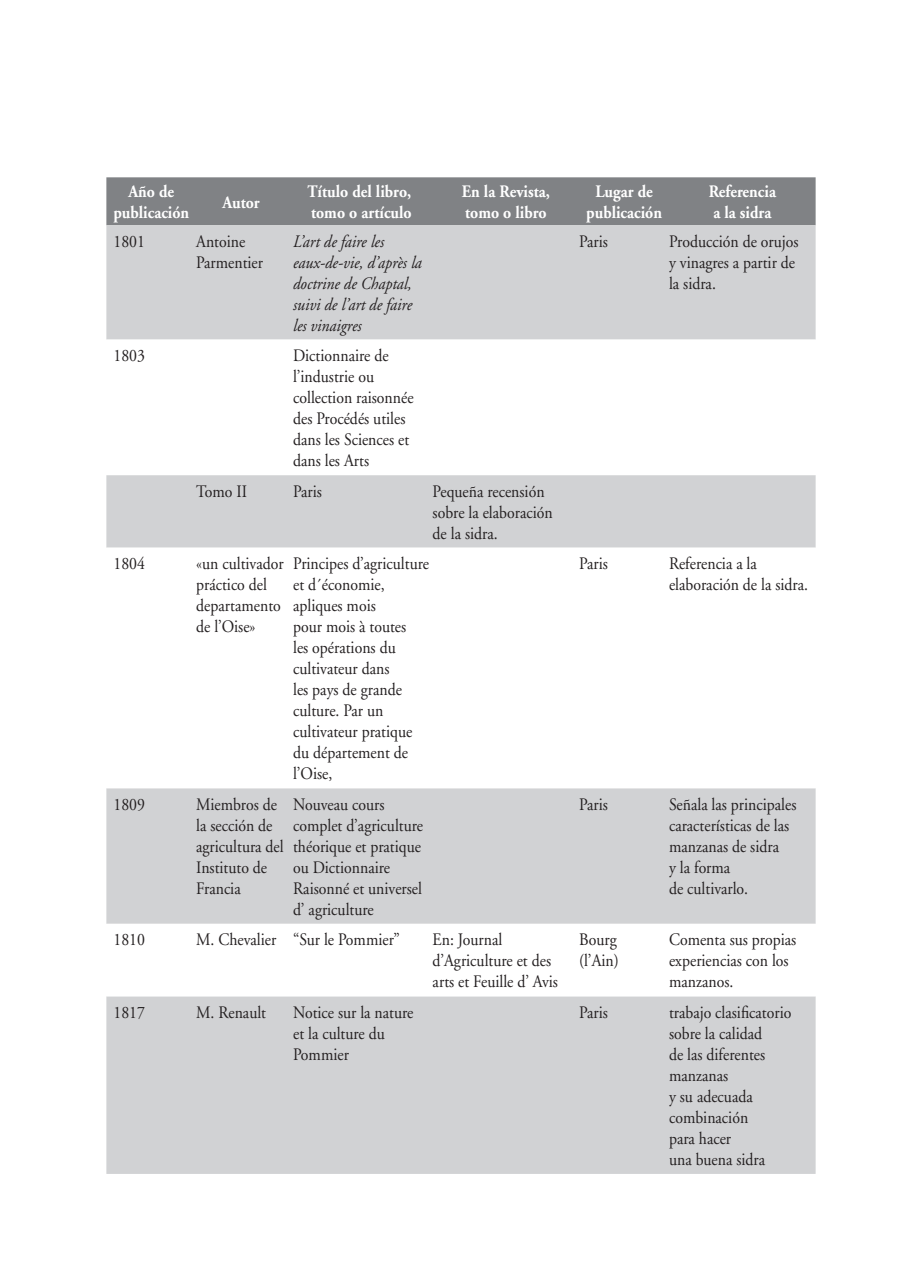
<style>
.page{position:relative;width:922px;height:1276px;background:#fff}
.page>*{position:absolute;margin:0;border:0;box-sizing:border-box;transform-origin:0 0}
._8__Texto_TABLAS{font:17.5px/21px "Adobe Garamond";color:#231f20;scale:.9 1}
._8__Texto_TABLAS-2{font:700 17.5px/21px "Adobe Garamond";color:#fff;scale:.9 1}
._8__Texto_TABLAS-3{font:italic 17.5px/21px "Adobe Garamond";color:#231f20;scale:.9 1}
</style>
<div class="page">
<div style="left:106px;top:177px;width:709px;height:48px;background:#808285"></div>
<div style="left:106px;top:225px;width:709px;height:949px;background:#d1d2d4"></div>
<svg style="left:106px;top:339px;width:709px;height:657px"></svg>
<p class="_8__Texto_TABLAS-2" style="left:113px;top:181px;width:86px;text-align:center">Año de publicación</p>
<p class="_8__Texto_TABLAS-2" style="left:222px;top:192px;width:43px">Autor</p>
<p class="_8__Texto_TABLAS-2" style="left:307px;top:181px;width:117px">Título del libro, tomo o artículo</p>
<p class="_8__Texto_TABLAS-2" style="left:462px;top:181px;width:99px">En la Revista, tomo o libro</p>
<p class="_8__Texto_TABLAS-2" style="left:586px;top:181px;width:86px;text-align:center">Lugar de publicación</p>
<p class="_8__Texto_TABLAS-2" style="left:708px;top:181px;width:76px">Referencia a la sidra</p>
<p class="_8__Texto_TABLAS" style="left:113px;top:231px;width:36px">1801</p>
<p class="_8__Texto_TABLAS" style="left:196px;top:231px;width:76px">Antoine<br>Parmentier</p>
<p class="_8__Texto_TABLAS-3" style="left:293px;top:231px;width:144px">L’art de faire les eaux-de-vie, d’après la doctrine de Chaptal, suivi de l’art de faire les vinaigres</p>
<p class="_8__Texto_TABLAS" style="left:579px;top:231px;width:33px">Paris</p>
<p class="_8__Texto_TABLAS" style="left:669px;top:231px;width:145px">Producción de orujos y vinagres a partir de la sidra.</p>
<p class="_8__Texto_TABLAS" style="left:113px;top:346px;width:36px">1803</p>
<p class="_8__Texto_TABLAS" style="left:293px;top:346px;width:135px">Dictionnaire de l’industrie ou collection raisonnée des Procédés utiles dans les Sciences et dans les Arts</p>
<p class="_8__Texto_TABLAS" style="left:196px;top:481px;width:58px">Tomo II</p>
<p class="_8__Texto_TABLAS" style="left:293px;top:481px;width:33px">Paris</p>
<p class="_8__Texto_TABLAS" style="left:432px;top:481px;width:135px">Pequeña recensión sobre la elaboración de la sidra.</p>
<p class="_8__Texto_TABLAS" style="left:113px;top:554px;width:36px">1804</p>
<p class="_8__Texto_TABLAS" style="left:196px;top:554px;width:99px">«un cultivador práctico del departamento de l’Oise»</p>
<p class="_8__Texto_TABLAS" style="left:293px;top:554px;width:152px">Principes d’agriculture et d´économie, apliques mois<br>pour mois à toutes<br>les opérations du cultivateur dans<br>les pays de grande culture. Par un cultivateur pratique du département de l’Oise,</p>
<p class="_8__Texto_TABLAS" style="left:579px;top:554px;width:33px">Paris</p>
<p class="_8__Texto_TABLAS" style="left:669px;top:554px;width:156px">Referencia a la elaboración de la sidra.</p>
<p class="_8__Texto_TABLAS" style="left:113px;top:794px;width:36px">1809</p>
<p class="_8__Texto_TABLAS" style="left:196px;top:794px;width:99px">Miembros de la sección de agricultura del<br>Instituto de<br>Francia</p>
<p class="_8__Texto_TABLAS" style="left:293px;top:794px;width:146px">Nouveau cours complet d’agriculture théorique et pratique ou Dictionnaire<br>Raisonné et universel d’ agriculture</p>
<p class="_8__Texto_TABLAS" style="left:579px;top:794px;width:33px">Paris</p>
<p class="_8__Texto_TABLAS" style="left:669px;top:794px;width:143px">Señala las principales características de las manzanas de sidra</p>
<p class="_8__Texto_TABLAS" style="left:669px;top:857px;width:70px">y la forma</p>
<p class="_8__Texto_TABLAS" style="left:669px;top:878px;width:89px">de cultivarlo.</p>
<p class="_8__Texto_TABLAS" style="left:113px;top:930px;width:36px">1810</p>
<p class="_8__Texto_TABLAS" style="left:196px;top:930px;width:90px">M. Chevalier</p>
<p class="_8__Texto_TABLAS" style="left:293px;top:930px;width:120px">“Sur le Pommier”</p>
<p class="_8__Texto_TABLAS" style="left:432px;top:930px;width:141px">En: Journal d’Agriculture et des arts et Feuille d’ Avis</p>
<p class="_8__Texto_TABLAS" style="left:579px;top:930px;width:46px">Bourg (l’Ain)</p>
<p class="_8__Texto_TABLAS" style="left:669px;top:930px;width:143px">Comenta sus propias experiencias con los manzanos.</p>
<p class="_8__Texto_TABLAS" style="left:113px;top:1002px;width:36px">1817</p>
<p class="_8__Texto_TABLAS" style="left:196px;top:1002px;width:79px">M. Renault</p>
<p class="_8__Texto_TABLAS" style="left:293px;top:1002px;width:135px">Notice sur la nature et la culture du<br>Pommier</p>
<p class="_8__Texto_TABLAS" style="left:579px;top:1002px;width:33px">Paris</p>
<p class="_8__Texto_TABLAS" style="left:669px;top:1002px;width:137px">trabajo clasificatorio sobre la calidad</p>
<p class="_8__Texto_TABLAS" style="left:669px;top:1044px;width:108px">de las diferentes manzanas</p>
<p class="_8__Texto_TABLAS" style="left:669px;top:1086px;width:94px">y su adecuada combinación para hacer</p>
<p class="_8__Texto_TABLAS" style="left:669px;top:1149px;width:108px">una buena sidra</p>
</div>
